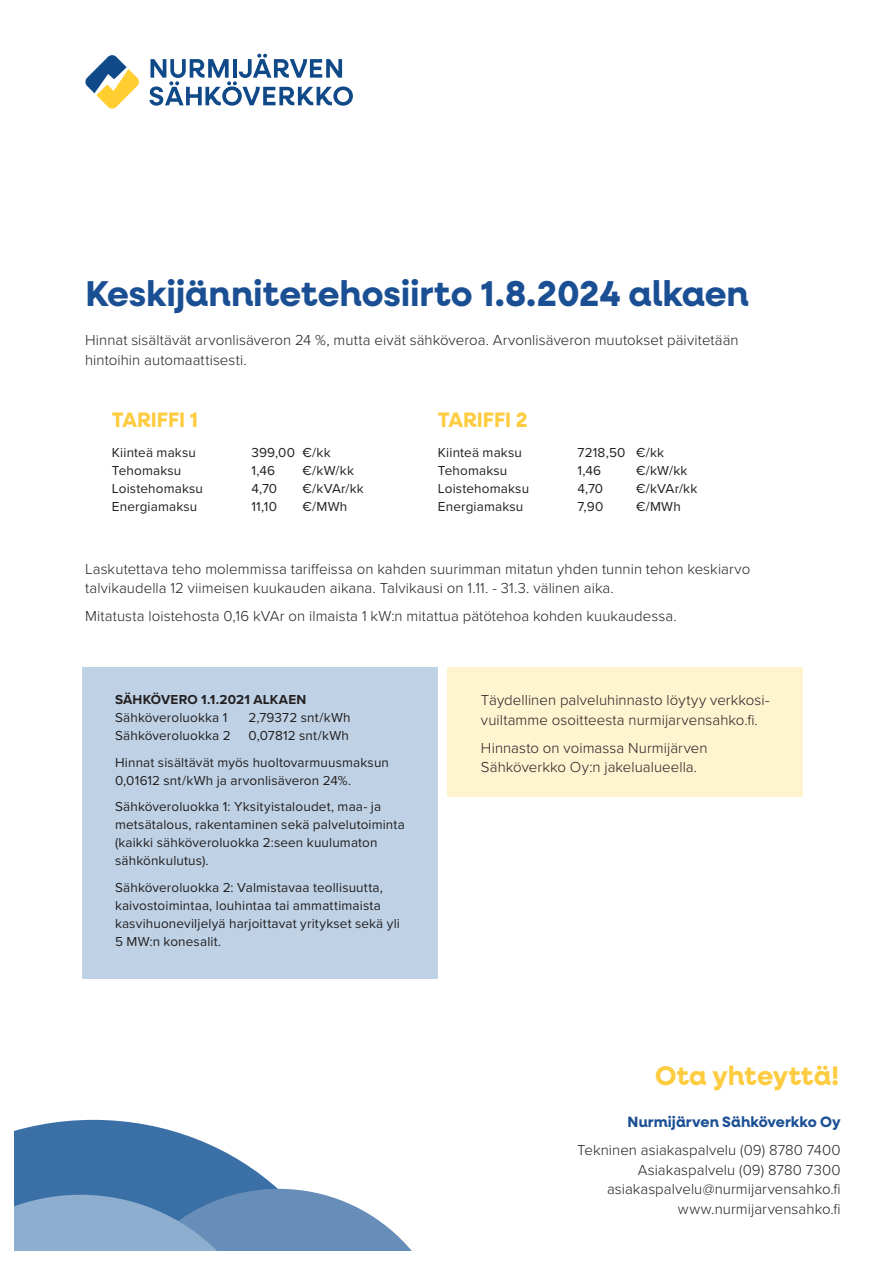
<style>
.page{position:relative;width:893px;height:1263px;background:#fff}
.page>*{position:absolute;margin:0;border:0;box-sizing:border-box;transform-origin:0 0}
.Otsikko{font:700 36px "Neulis Neue";color:#1b4f94}
.t1{font:700 27px "Neulis Neue";color:#fecc41}
.t2{font:700 21px "Neulis Neue";color:#fecc41}
.Leipis{font:300 15px/19.5px "Proxima Nova";letter-spacing:.005em;color:#231f20}
.t3{font:700 15px "Neulis Neue";letter-spacing:.01em;color:#1b4f94}
.t4{font:13.5px/18px "Proxima Nova";letter-spacing:.01em;color:#231f20}
.t5{font:700 13.5px/18px "Proxima Nova";letter-spacing:.01em;color:#231f20}
.s1{font-weight:400}
</style>
<div class="page">
<div style="left:447px;top:668px;width:356px;height:129px;background:#fef4d0"></div>
<svg style="left:14px;top:1120px;width:397px;height:130px"></svg>
<div style="left:82px;top:668px;width:356px;height:311px;background:#bfd2e5"></div>
<svg style="left:150px;top:54px;width:203px;height:52px"></svg>
<svg style="left:85px;top:55px;width:54px;height:54px"></svg>
<p class="Otsikko" style="left:85px;top:267px;width:665px">Keskijännitetehosiirto 1.8.2024 alkaen</p>
<p class="Leipis" style="left:85px;top:330px;width:655px">Hinnat sisältävät arvonlisäveron 24 %, mutta eivät sähköveroa. Arvonlisäveron muutokset päivitetään</p>
<p class="Leipis" style="left:85px;top:349px;width:163px">hintoihin automaattisesti.</p>
<p class="t2" style="left:112px;top:405px;width:88px">TARIFFI 1</p>
<p class="t4" style="left:112px;top:443px;width:85px">Kiinteä maksu</p>
<p class="t4" style="left:251px;top:443px;width:81px">399,00 €/kk</p>
<p class="t4" style="left:112px;top:461px;width:71px">Tehomaksu</p>
<p class="t4" style="left:251px;top:461px;width:25px">1,46</p>
<p class="t4" style="left:302px;top:461px;width:53px">€/kW/kk</p>
<p class="t4" style="left:112px;top:479px;width:93px">Loistehomaksu</p>
<p class="t4" style="left:251px;top:479px;width:27px">4,70</p>
<p class="t4" style="left:302px;top:479px;width:63px">€/kVAr/kk</p>
<p class="t4" style="left:112px;top:497px;width:87px">Energiamaksu</p>
<p class="t4" style="left:251px;top:497px;width:27px">11,10</p>
<p class="t4" style="left:302px;top:497px;width:46px">€/MWh</p>
<p class="t2" style="left:438px;top:405px;width:91px">TARIFFI 2</p>
<p class="t4" style="left:438px;top:443px;width:85px">Kiinteä maksu</p>
<p class="t4" style="left:577px;top:443px;width:88px">7218,50 €/kk</p>
<p class="t4" style="left:438px;top:461px;width:71px">Tehomaksu</p>
<p class="t4" style="left:577px;top:461px;width:25px">1,46</p>
<p class="t4" style="left:636px;top:461px;width:53px">€/kW/kk</p>
<p class="t4" style="left:438px;top:479px;width:93px">Loistehomaksu</p>
<p class="t4" style="left:577px;top:479px;width:27px">4,70</p>
<p class="t4" style="left:636px;top:479px;width:63px">€/kVAr/kk</p>
<p class="t4" style="left:438px;top:497px;width:87px">Energiamaksu</p>
<p class="t4" style="left:577px;top:497px;width:27px">7,90</p>
<p class="t4" style="left:636px;top:497px;width:46px">€/MWh</p>
<p class="Leipis" style="left:85px;top:558px;width:667px">Laskutettava teho molemmissa tariffeissa on kahden suurimman mitatun yhden tunnin tehon keskiarvo</p>
<p class="Leipis" style="left:85px;top:578px;width:530px">talvikaudella 12 viimeisen kuukauden aikana. Talvikausi on 1.11. - 31.3. välinen aika.</p>
<p class="Leipis" style="left:85px;top:606px;width:593px">Mitatusta loistehosta 0,16 kVAr on ilmaista 1 kW:n mitattua pätötehoa kohden kuukaudessa.</p>
<p class="t5" style="left:115px;top:690px;width:193px">SÄHKÖVERO 1.1.2021 ALKAEN<br><span class="s1">Sähköveroluokka 1</span></p>
<p class="t4" style="left:249px;top:708px;width:104px">2,79372 snt/kWh</p>
<p class="t4" style="left:115px;top:726px;width:117px">Sähköveroluokka 2</p>
<p class="t4" style="left:249px;top:726px;width:102px">0,07812 snt/kWh</p>
<p class="t4" style="left:115px;top:752px;width:276px">Hinnat sisältävät myös huoltovarmuusmaksun<br>0,01612 snt/kWh ja arvonlisäveron 24%.</p>
<p class="t4" style="left:115px;top:797px;width:291px">Sähköveroluokka 1: Yksityistaloudet, maa- ja metsätalous, rakentaminen sekä palvelutoiminta (kaikki sähköveroluokka 2:seen kuulumaton sähkönkulutus).</p>
<p class="t4" style="left:115px;top:877px;width:286px">Sähköveroluokka 2: Valmistavaa teollisuutta, kaivostoimintaa, louhintaa tai ammattimaista kasvihuoneviljelyä harjoittavat yritykset sekä yli 5 MW:n konesalit.</p>
<p class="Leipis" style="left:481px;top:690px;width:290px">Täydellinen palveluhinnasto löytyy verkkosi&shy;vuiltamme osoitteesta nurmijarvensahko.fi.</p>
<p class="Leipis" style="left:481px;top:737px;width:228px">Hinnasto on voimassa Nurmijärven</p>
<p class="Leipis" style="left:481px;top:757px;width:218px">Sähköverkko Oy:n jakelualueella.</p>
<p class="t1" style="left:655px;top:1056px;width:185px">Ota yhteyttä!</p>
<p class="t3" style="left:627px;top:1111px;width:215px">Nurmijärven Sähköverkko Oy</p>
<p class="Leipis" style="left:577px;top:1140px;width:265px">Tekninen asiakaspalvelu (09) 8780 7400</p>
<p class="Leipis" style="left:638px;top:1159px;width:204px">Asiakaspalvelu (09) 8780 7300</p>
<p class="Leipis" style="left:607px;top:1179px;width:235px">asiakaspalvelu@nurmijarvensahko.fi</p>
<p class="Leipis" style="left:678px;top:1198px;width:164px">www.nurmijarvensahko.fi</p>
</div>
